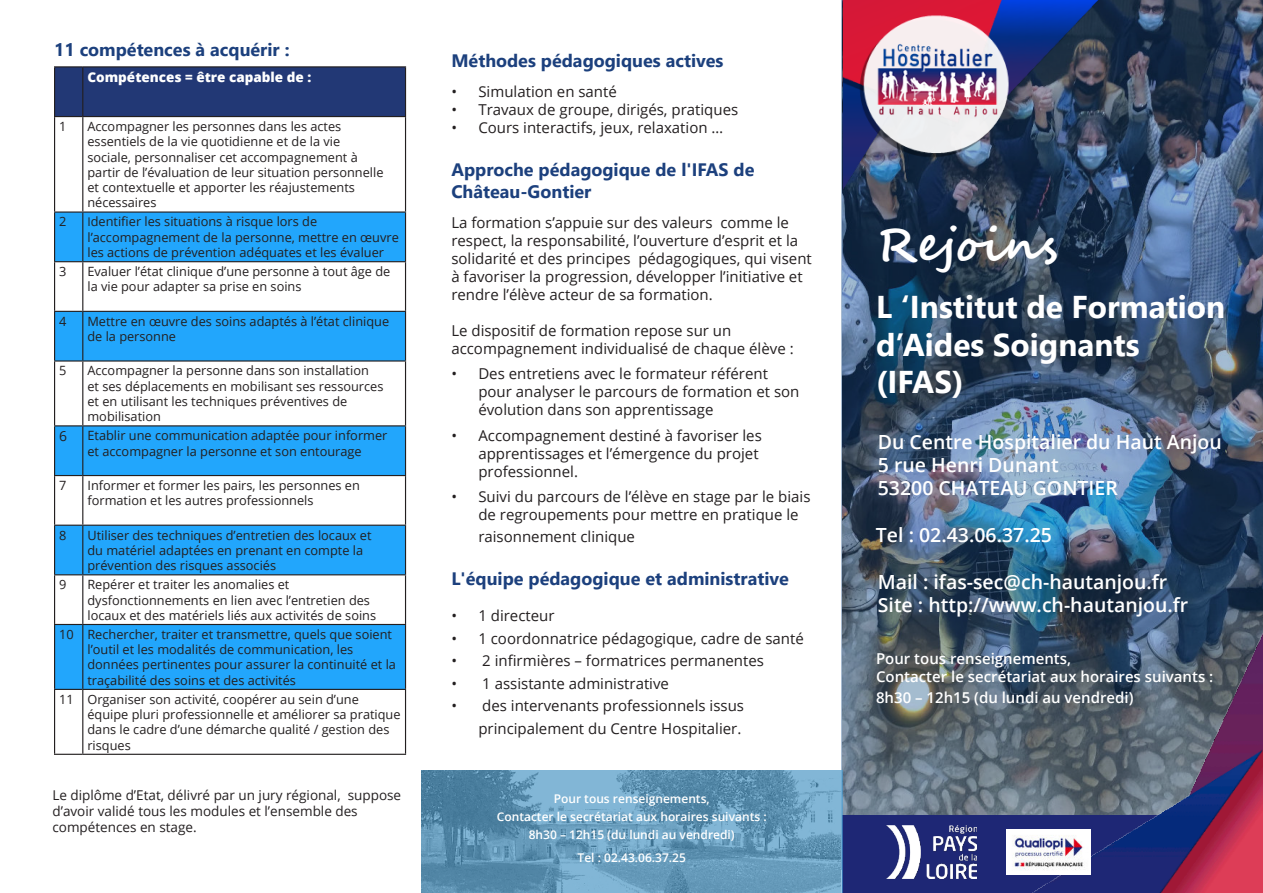
<style>
.page{position:relative;width:1263px;height:893px;background:#fff}
.page>*{position:absolute;margin:0;border:0;box-sizing:border-box;transform-origin:0 0}
.t1{font:700 46.5px "Segoe Script";color:#fff}
.t2{font:700 31.5px/37.8px "Segoe UI";color:#fff}
.t3{font:600 19.5px/23.4px "Open Sans";color:#fff}
.t4{font:700 18px/21.6px "Segoe UI";color:#1c407d}
.t5{font:15px/18px "Open Sans";color:#231f20}
.t6{font:600 15px/18px "Open Sans";color:#fff}
.t7{font:13.8px "Open Sans";color:#231f20}
.t8{font:13.5px/16.2px "Open Sans";color:#231f20}
.t9{font:800 13.5px "Open Sans";color:#fff}
.t10{font:12.75px/15.3px "Open Sans";color:#231f20}
.t11{font:600 12px/18px "Open Sans";color:#fff;text-align:center}
.s1{font-size:12px}
</style>
<div class="page">
<img style="left:841px;top:0;width:422px;height:815px">
<img style="left:841px;top:0;width:257px;height:190px">
<div style="left:842px;top:815px;width:339px;height:77px;background:#1e2775"></div>
<img style="left:886px;top:826px;width:90px;height:53px">
<svg style="left:55px;top:213px;width:350px;height:98px"></svg>
<svg style="left:55px;top:312px;width:350px;height:377px;fill:#22a6fc"></svg>
<hr style="left:83px;top:66px;width:323px;height:1px;background:#231f20">
<hr style="left:405px;top:67px;width:1px;height:49px;background:#231f20">
<div style="left:54px;top:66px;width:351px;height:51px;background:#223875"></div>
<hr style="left:54px;top:117px;width:1px;height:94px;background:#231f20">
<hr style="left:83px;top:116px;width:323px;height:1px;background:#231f20">
<hr style="left:82px;top:117px;width:1px;height:94px;background:#231f20">
<hr style="left:405px;top:117px;width:1px;height:94px;background:#231f20">
<hr style="left:54px;top:211px;width:29px;height:2px;background:#231f20">
<hr style="left:54px;top:213px;width:1px;height:48px;background:#231f20">
<hr style="left:83px;top:211px;width:323px;height:2px;background:#231f20">
<hr style="left:82px;top:213px;width:1px;height:48px;background:#231f20">
<hr style="left:405px;top:213px;width:1px;height:48px;background:#231f20">
<svg style="left:54px;top:261px;width:29px;height:1px"></svg>
<hr style="left:54px;top:262px;width:1px;height:49px;background:#231f20">
<hr style="left:83px;top:261px;width:323px;height:1px;background:#231f20">
<hr style="left:82px;top:262px;width:1px;height:49px;background:#231f20">
<hr style="left:405px;top:262px;width:1px;height:49px;background:#231f20">
<hr style="left:54px;top:362px;width:1px;height:63px;background:#231f20">
<hr style="left:82px;top:362px;width:1px;height:63px;background:#231f20">
<hr style="left:405px;top:362px;width:1px;height:63px;background:#231f20">
<hr style="left:54px;top:476px;width:1px;height:49px;background:#231f20">
<hr style="left:82px;top:476px;width:1px;height:49px;background:#231f20">
<hr style="left:405px;top:476px;width:1px;height:49px;background:#231f20">
<hr style="left:54px;top:575px;width:1px;height:49px;background:#231f20">
<hr style="left:82px;top:575px;width:1px;height:49px;background:#231f20">
<hr style="left:405px;top:575px;width:1px;height:49px;background:#231f20">
<hr style="left:54px;top:690px;width:1px;height:64px;background:#231f20">
<hr style="left:82px;top:690px;width:1px;height:64px;background:#231f20">
<hr style="left:405px;top:690px;width:1px;height:64px;background:#231f20">
<svg style="left:54px;top:754px;width:29px;height:1px"></svg>
<hr style="left:83px;top:754px;width:323px;height:1px;background:#231f20">
<svg style="left:54px;top:311px;width:29px;height:1px"></svg>
<hr style="left:54px;top:312px;width:1px;height:48px;background:#231f20">
<hr style="left:54px;top:360px;width:29px;height:2px;background:#231f20">
<hr style="left:83px;top:311px;width:323px;height:1px;background:#231f20">
<hr style="left:82px;top:312px;width:1px;height:48px;background:#231f20">
<hr style="left:405px;top:312px;width:1px;height:48px;background:#231f20">
<hr style="left:83px;top:360px;width:323px;height:2px;background:#231f20">
<svg style="left:54px;top:425px;width:29px;height:1px"></svg>
<hr style="left:54px;top:426px;width:1px;height:49px;background:#231f20">
<svg style="left:54px;top:475px;width:29px;height:1px"></svg>
<hr style="left:83px;top:425px;width:323px;height:1px;background:#231f20">
<hr style="left:82px;top:426px;width:1px;height:49px;background:#231f20">
<hr style="left:405px;top:426px;width:1px;height:49px;background:#231f20">
<hr style="left:83px;top:475px;width:323px;height:1px;background:#231f20">
<svg style="left:54px;top:525px;width:29px;height:1px"></svg>
<hr style="left:54px;top:526px;width:1px;height:48px;background:#231f20">
<svg style="left:54px;top:574px;width:29px;height:1px"></svg>
<hr style="left:83px;top:525px;width:323px;height:1px;background:#231f20">
<hr style="left:82px;top:526px;width:1px;height:48px;background:#231f20">
<hr style="left:405px;top:526px;width:1px;height:48px;background:#231f20">
<hr style="left:83px;top:574px;width:323px;height:1px;background:#231f20">
<svg style="left:54px;top:624px;width:29px;height:1px"></svg>
<hr style="left:54px;top:625px;width:1px;height:64px;background:#231f20">
<svg style="left:54px;top:689px;width:29px;height:1px"></svg>
<hr style="left:83px;top:624px;width:323px;height:1px;background:#231f20">
<hr style="left:82px;top:625px;width:1px;height:64px;background:#231f20">
<hr style="left:405px;top:625px;width:1px;height:64px;background:#231f20">
<hr style="left:83px;top:689px;width:323px;height:1px;background:#231f20">
<svg style="left:421px;top:771px;width:421px;height:122px;background:#6498b8"></svg>
<img style="left:1020px;top:627px;width:243px;height:266px">
<img style="left:1007px;top:830px;width:83px;height:45px">
<h3 class="t4" style="left:54px;top:41px;width:237px">11 compétences à acquérir :</h3>
<p class="t9" style="left:87px;top:71px;width:225px">Compétences = être capable de :</p>
<p class="t10" style="left:59px;top:120px;width:9px">1</p>
<p class="t10" style="left:87px;top:120px;width:298px">Accompagner les personnes dans les actes essentiels de la vie quotidienne et de la vie sociale, personnaliser cet accompagnement à partir de l’évaluation de leur situation personnelle et contextuelle et apporter les réajustements nécessaires</p>
<p class="t10" style="left:59px;top:215px;width:9px">2</p>
<p class="t10" style="left:87px;top:214px;width:313px"><span class="s1">I</span>dentifier les situations à risque lors de l’accompagnement de la personne, mettre en œuvre les actions de prévention adéquates et les évaluer</p>
<p class="t10" style="left:59px;top:265px;width:9px">3</p>
<p class="t10" style="left:87px;top:265px;width:304px">Evaluer l’état clinique d’une personne à tout âge de la vie pour adapter sa prise en soins</p>
<p class="t10" style="left:59px;top:315px;width:9px">4</p>
<p class="t10" style="left:87px;top:315px;width:303px">Mettre en œuvre des soins adaptés à l’état clinique de la personne</p>
<p class="t10" style="left:59px;top:364px;width:9px">5</p>
<p class="t10" style="left:87px;top:364px;width:298px">Accompagner la personne dans son installation et ses déplacements en mobilisant ses ressources et en utilisant les techniques préventives de mobilisation</p>
<p class="t7" style="left:59px;top:431px;width:9px">6</p>
<p class="t10" style="left:87px;top:429px;width:301px">Etablir une communication adaptée pour informer et accompagner la personne et son entourage</p>
<p class="t10" style="left:59px;top:479px;width:9px">7</p>
<p class="t10" style="left:87px;top:479px;width:274px">Informer et former les pairs, les personnes en formation et les autres professionnels</p>
<p class="t10" style="left:59px;top:529px;width:9px">8</p>
<p class="t10" style="left:87px;top:529px;width:286px">Utiliser des techniques d’entretien des locaux et du matériel adaptées en prenant en compte la prévention des risques associés</p>
<p class="t10" style="left:59px;top:578px;width:9px">9</p>
<p class="t10" style="left:87px;top:578px;width:290px">Repérer et traiter les anomalies et dysfonctionnements en lien avec l’entretien des locaux et des matériels liés aux activités de soins</p>
<p class="t10" style="left:87px;top:628px;width:310px;text-indent:-28px">10 Rechercher, traiter et transmettre, quels que soient l’outil et les modalités de communication, les données pertinentes pour assurer la continuité et la traçabilité des soins et des activités</p>
<p class="t10" style="left:87px;top:693px;width:315px;text-indent:-28px">11 Organiser son activité, coopérer au sein d’une équipe pluri professionnelle et améliorer sa pratique dans le cadre d’une démarche qualité / gestion des risques</p>
<p class="t8" style="left:52px;top:788px;width:350px">Le diplôme d’Etat, délivré par un jury régional, suppose d’avoir validé tous les modules et l’ensemble des compétences en stage.</p>
<h3 class="t4" style="left:451px;top:52px;width:274px">Méthodes pédagogiques actives</h3>
<p class="t5" style="left:451px;top:84px;width:167px">• Simulation en santé</p>
<p class="t5" style="left:451px;top:102px;width:288px">• Travaux de groupe, dirigés, pratiques</p>
<p class="t5" style="left:451px;top:120px;width:273px">• Cours interactifs, jeux, relaxation …</p>
<h3 class="t4" style="left:451px;top:161px;width:305px">Approche pédagogique de l'IFAS de<br>Château-Gontier</h3>
<p class="t5" style="left:451px;top:215px;width:362px">La formation s’appuie sur des valeurs comme le respect, la responsabilité, l’ouverture d’esprit et la solidarité et des principes pédagogiques, qui visent à favoriser la progression, développer l’initiative et rendre l’élève acteur de sa formation.</p>
<p class="t5" style="left:451px;top:323px;width:344px">Le dispositif de formation repose sur un accompagnement individualisé de chaque élève :</p>
<p class="t5" style="left:478px;top:366px;width:323px;text-indent:-27px">• Des entretiens avec le formateur référent pour analyser le parcours de formation et son évolution dans son apprentissage</p>
<p class="t5" style="left:478px;top:428px;width:285px;text-indent:-27px">• Accompagnement destiné à favoriser les apprentissages et l’émergence du projet professionnel.</p>
<p class="t5" style="left:478px;top:489px;width:334px;text-indent:-27px">• Suivi du parcours de l’élève en stage par le biais de regroupements pour mettre en pratique le</p>
<p class="t5" style="left:478px;top:529px;width:158px">raisonnement clinique</p>
<h3 class="t4" style="left:451px;top:570px;width:339px">L'équipe pédagogique et administrative</h3>
<p class="t5" style="left:451px;top:608px;width:105px">• 1 directeur</p>
<p class="t5" style="left:451px;top:631px;width:354px">• 1 coordonnatrice pédagogique, cadre de santé</p>
<p class="t5" style="left:451px;top:653px;width:314px">• 2 infirmières – formatrices permanentes</p>
<p class="t5" style="left:451px;top:676px;width:219px">• 1 assistante administrative</p>
<p class="t5" style="left:451px;top:696px;width:294px;line-height:22.5px;text-align:right">• des intervenants professionnels issus principalement du Centre Hospitalier.</p>
<p class="t11" style="left:497px;top:790px;width:271px">Pour tous renseignements,<br>Contacter le secrétariat aux horaires suivants :<br>8h30 – 12h15 (du lundi au vendredi)</p>
<p class="t11" style="left:577px;top:850px;width:110px">Tel : 02.43.06.37.25</p>
<h1 class="t1" style="left:876px;top:207px;width:183px">Rejoins</h1>
<h2 class="t2" style="left:876px;top:291px;width:351px">L ‘Institut de Formation d’Aides Soignants (IFAS)</h2>
<h3 class="t3" style="left:878px;top:432px;width:345px">Du Centre Hospitalier du Haut Anjou<br>5 rue Henri Dunant<br>53200 CHATEAU GONTIER</h3>
<h3 class="t3" style="left:876px;top:525px;width:178px">Tel : 02.43.06.37.25</h3>
<h3 class="t3" style="left:878px;top:572px;width:312px">Mail : ifas-sec@ch-hautanjou.fr<br>Site : http://www.ch-hautanjou.fr</h3>
<p class="t6" style="left:876px;top:651px;width:339px">Pour tous renseignements,<br>Contacter le secrétariat aux horaires suivants :</p>
<p class="t6" style="left:876px;top:690px;width:259px">8h30 – 12h15 (du lundi au vendredi)</p>
</div>
